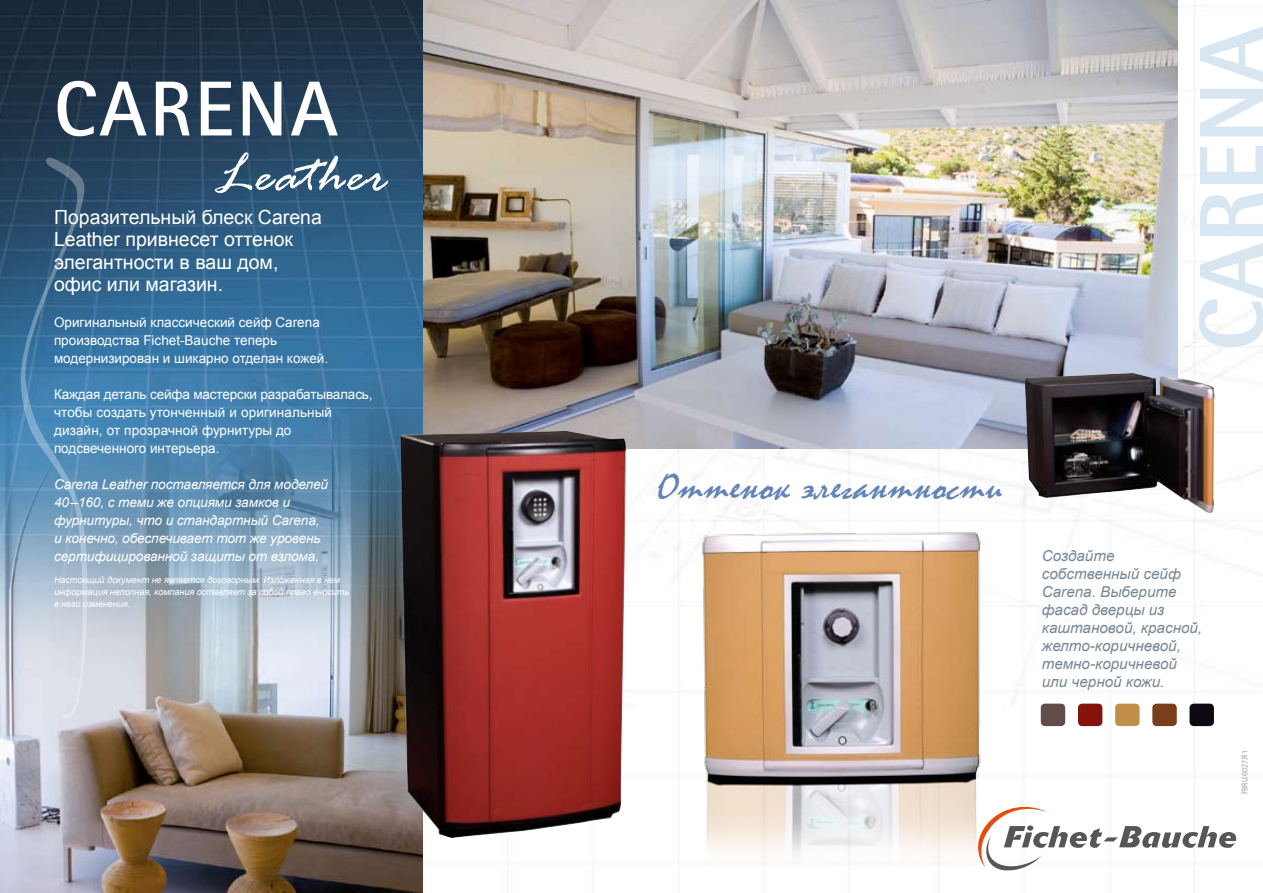
<style>
.page{position:relative;width:1263px;height:893px;background:#fff}
.page>*{position:absolute;margin:0;border:0;box-sizing:border-box;transform-origin:0 0}
.t1{font:800 91.5px "Rotis Semi Sans Std";color:#d8e6f2}
.t2{font:700 78px "Rotis Sans Serif Std";letter-spacing:.03em;color:#fff}
.t3{font:italic 57px "Rage";letter-spacing:.03em;color:#fff}
.t4{font:italic 39px "Mistral";color:#6283b7}
.t5{font:19.5px/22.5px "Arial";color:#fff}
.t6{font:italic 15px/18px "Arial";color:#798795}
.t7{font:13.5px/18px "Arial";color:#fff}
.t8{font:italic 13.5px/18px "Arial";letter-spacing:-.01em;color:#fff}
.t9{font:italic 9px/12px "Arial";letter-spacing:-.01em;color:#fff}
.t10{font:300 8.25px "Rotis Sans Serif Std";color:#798795}
</style>
<div class="page">
<img style="left:0;top:0;width:1263px;height:893px">
<img style="left:422px;top:0;width:755px;height:449px">
<img style="left:0;top:374px;width:422px;height:519px">
<svg style="left:19px;top:157px;width:76px;height:562px;background:#6d91b0"></svg>
<img style="left:1157px;top:376px;width:58px;height:69px">
<img style="left:400px;top:431px;width:227px;height:407px">
<img style="left:686px;top:502px;width:316px;height:391px">
<div style="left:1078px;top:704px;width:24px;height:22px;background:#83130b;border-radius:4px"></div>
<div style="left:1115px;top:704px;width:24px;height:22px;background:#c18f49;border-radius:4px"></div>
<div style="left:1152px;top:704px;width:25px;height:22px;background:#793e1b;border-radius:4px"></div>
<div style="left:1189px;top:704px;width:25px;height:22px;background:#0e0913;border-radius:4px"></div>
<div style="left:1041px;top:704px;width:24px;height:22px;background:#614d4b;border-radius:4px"></div>
<svg style="left:978px;top:807px;width:258px;height:63px"></svg>
<h2 class="t2" style="left:54px;top:60px;width:286px">CARENA</h2>
<h3 class="t3" style="left:216px;top:144px;width:173px">Leather</h3>
<h3 class="t5" style="left:54px;top:206px;width:269px">Поразительный блеск Carena<br>Leather привнесет оттенок элегантности в ваш дом, офис или магазин.</h3>
<p class="t7" style="left:54px;top:314px;width:276px">Оригинальный классический сейф Carena производства Fichet-Bauche теперь модернизирован и шикарно отделан кожей.</p>
<p class="t7" style="left:54px;top:386px;width:320px">Каждая деталь сейфа мастерски разрабатывалась, чтобы создать утонченный и оригинальный дизайн, от прозрачной фурнитуры до подсвеченного интерьера.</p>
<p class="t8" style="left:54px;top:476px;width:276px">Carena Leather поставляется для моделей 40–160, с теми же опциями замков и фурнитуры, что и стандартный Carena, и конечно, обеспечивает тот же уровень сертифицированной защиты от взлома.</p>
<p class="t9" style="left:54px;top:574px;width:297px">Настоящий документ не является договорным. Изложенная в нем информация неполная, компания оставляет за собой право вносить в него изменения.</p>
<h1 class="t1" style="left:1174px;top:351px;width:326px;rotate:-90deg">CARENA</h1>
<h3 class="t4" style="left:656px;top:463px;width:355px">Оттенок элегантности</h3>
<p class="t6" style="left:1042px;top:546px;width:162px">Создайте собственный сейф<br>Carena. Выберите фасад дверцы из каштановой, красной, желто-коричневой, темно-коричневой или черной кожи.</p>
<p class="t10" style="left:1240px;top:794px;width:46px;rotate:-90deg">FBRU.6027.R1</p>
</div>
